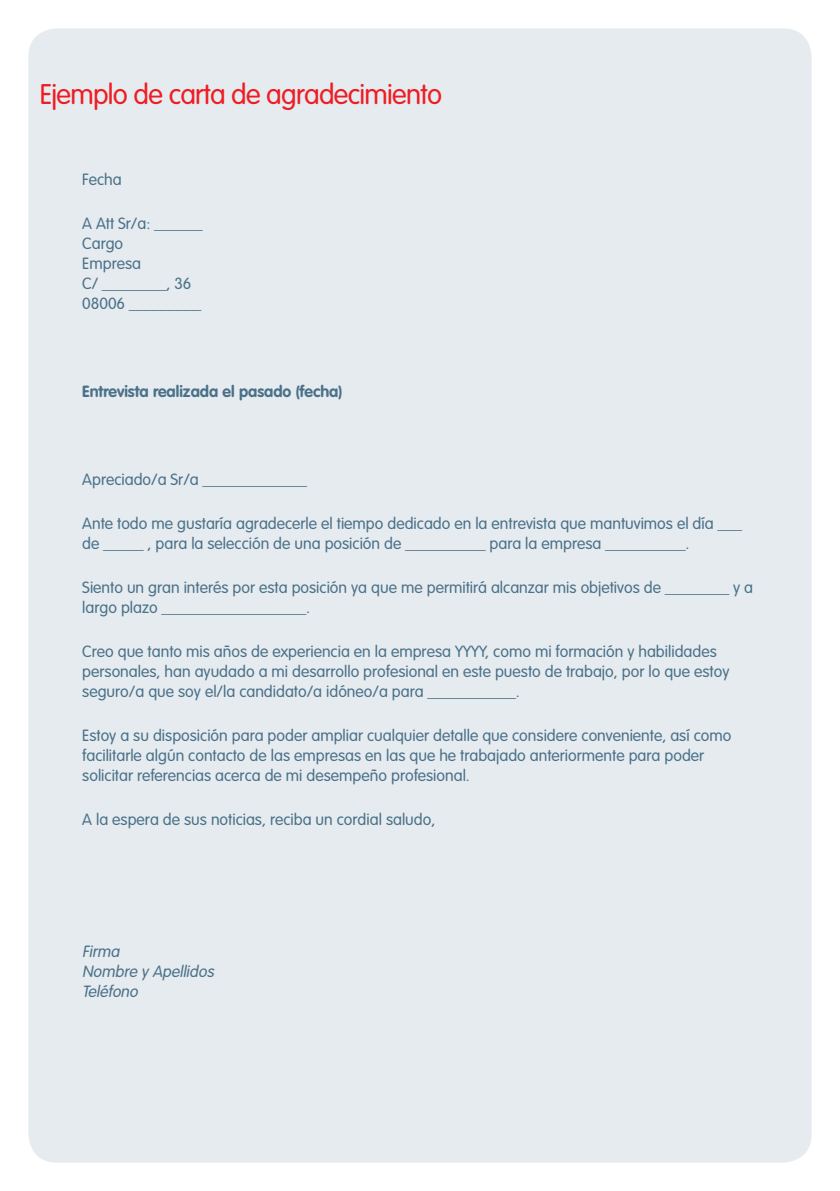
<style>
.page{position:relative;width:840px;height:1191px;background:#fff}
.page>*{position:absolute;margin:0;border:0;box-sizing:border-box;transform-origin:0 0}
._09_Body_text_14_16p{font:300 28px "VAG Rounded";letter-spacing:-.025em;color:#ee1d23}
._11_Body_text_10_12p{font:300 16px/20px "VAG Rounded";color:#4b7189}
._11_Body_text_10_12p-2{font:700 16px "VAG Rounded";color:#4b7189}
._11_Body_text_10_12p-3{font:italic 300 16px/20px "VAG Rounded";color:#4b7189}
</style>
<div class="page">
<div style="left:28px;top:28px;width:783px;height:1134px;background:#e5ebef;border-radius:28px"></div>
<p class="_09_Body_text_14_16p" style="left:40px;top:78px;width:404px">Ejemplo de carta de agradecimiento</p>
<p class="_11_Body_text_10_12p" style="left:82px;top:169px;width:41px">Fecha</p>
<p class="_11_Body_text_10_12p" style="left:82px;top:213px;width:122px">A Att Sr/a: ______<br>Cargo<br>Empresa<br>C/ ________, 36<br>08006 _________</p>
<p class="_11_Body_text_10_12p-2" style="left:82px;top:382px;width:261px">Entrevista realizada el pasado (fecha)</p>
<p class="_11_Body_text_10_12p" style="left:82px;top:469px;width:226px">Apreciado/a Sr/a _____________</p>
<p class="_11_Body_text_10_12p" style="left:82px;top:513px;width:660px">Ante todo me gustaría agradecerle el tiempo dedicado en la entrevista que mantuvimos el día ___ de _____ , para la selección de una posición de __________ para la empresa __________.</p>
<p class="_11_Body_text_10_12p" style="left:82px;top:577px;width:672px">Siento un gran interés por esta posición ya que me permitirá alcanzar mis objetivos de ________ y a largo plazo __________________.</p>
<p class="_11_Body_text_10_12p" style="left:82px;top:641px;width:648px">Creo que tanto mis años de experiencia en la empresa YYYY, como mi formación y habilidades personales, han ayudado a mi desarrollo profesional en este puesto de trabajo, por lo que estoy seguro/a que soy el/la candidato/a idóneo/a para ___________.</p>
<p class="_11_Body_text_10_12p" style="left:82px;top:725px;width:650px">Estoy a su disposición para poder ampliar cualquier detalle que considere conveniente, así como facilitarle algún contacto de las empresas en las que he trabajado anteriormente para poder solicitar referencias acerca de mi desempeño profesional.</p>
<p class="_11_Body_text_10_12p" style="left:82px;top:809px;width:354px">A la espera de sus noticias, reciba un cordial saludo,</p>
<p class="_11_Body_text_10_12p-3" style="left:82px;top:941px;width:136px">Firma<br>Nombre y Apellidos<br>Teléfono</p>
</div>
